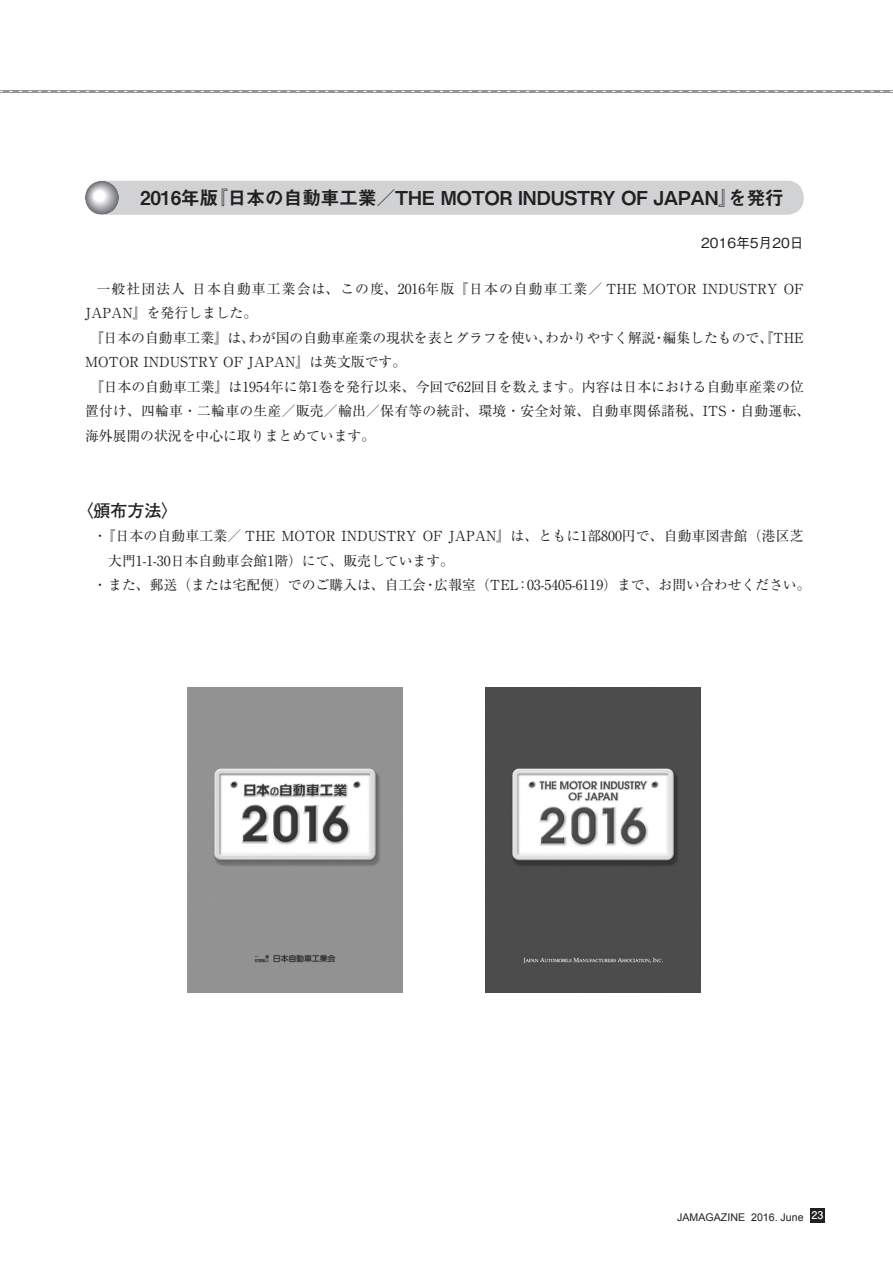
<style>
.page{position:relative;width:893px;height:1263px;background:#fff}
.page>*{position:absolute;margin:0;border:0;box-sizing:border-box;transform-origin:0 0}
.t1{font:19.2px "Midashi Go Pro MB31";letter-spacing:-.025em;color:#231f20}
.t2{font:700 16.95px "Futo Go B101 Pro";color:#231f20}
.t3{font:13.8px "Ryumin Pro";color:#231f20}
.t4{font:13.8px "Ryumin Pro";letter-spacing:.08em;color:#231f20}
.t5{font:13.8px "Ryumin Pro";letter-spacing:.02em;color:#231f20}
.t6{font:500 13.8px "Gothic BBB Pro";color:#231f20}
.t7{font:10.65px "Arial";color:#231f20}
.s1{font-family:"Futo Go B101 Pro";font-weight:700;color:#fff}
</style>
<div class="page">
<svg style="left:0;top:90px;width:893px;height:2px;background:#a4a6a9"></svg>
<div style="left:810px;top:1208px;width:15px;height:14px;background:#231f20"></div>
<div style="left:85px;top:181px;width:719px;height:34px;background:#d1d2d4;border-radius:16px"></div>
<svg style="left:86px;top:181px;width:33px;height:33px"></svg>
<div style="left:86px;top:181px;width:32px;height:33px;background:#717275;border-radius:50%"></div>
<div style="left:86px;top:182px;width:32px;height:32px;background:#737477;border-radius:50%"></div>
<div style="left:86px;top:182px;width:32px;height:31px;background:#77787b;border-radius:50%"></div>
<div style="left:86px;top:182px;width:31px;height:31px;background:#7b7d80;border-radius:50%"></div>
<div style="left:87px;top:182px;width:30px;height:31px;background:#7e8083;border-radius:50%"></div>
<div style="left:87px;top:183px;width:29px;height:29px;background:#888a8d;border-radius:50%"></div>
<div style="left:87px;top:183px;width:29px;height:28px;background:#8a8c8f;border-radius:50%"></div>
<div style="left:87px;top:183px;width:28px;height:28px;background:#8a8c8f;border-radius:50%"></div>
<div style="left:88px;top:184px;width:27px;height:27px;background:#939598;border-radius:50%"></div>
<div style="left:88px;top:184px;width:27px;height:26px;background:#939598;border-radius:50%"></div>
<div style="left:88px;top:184px;width:26px;height:26px;background:#9a9c9f;border-radius:50%"></div>
<div style="left:89px;top:185px;width:24px;height:24px;background:#a8a9ad;border-radius:50%"></div>
<div style="left:89px;top:185px;width:23px;height:24px;background:#a8aaad;border-radius:50%"></div>
<div style="left:89px;top:185px;width:23px;height:23px;background:#aaabaf;border-radius:50%"></div>
<div style="left:90px;top:186px;width:22px;height:22px;background:#b2b3b7;border-radius:50%"></div>
<div style="left:90px;top:186px;width:21px;height:22px;background:#b4b5b8;border-radius:50%"></div>
<div style="left:90px;top:186px;width:21px;height:21px;background:#b9babd;border-radius:50%"></div>
<div style="left:91px;top:187px;width:20px;height:20px;background:#bdbec1;border-radius:50%"></div>
<div style="left:91px;top:187px;width:19px;height:20px;background:#bfc0c3;border-radius:50%"></div>
<div style="left:91px;top:187px;width:19px;height:19px;background:#c7c8ca;border-radius:50%"></div>
<div style="left:91px;top:188px;width:18px;height:17px;background:#cccdcf;border-radius:50%"></div>
<div style="left:92px;top:188px;width:17px;height:17px;background:#d2d3d5;border-radius:50%"></div>
<div style="left:92px;top:188px;width:16px;height:17px;background:#d5d6d8;border-radius:50%"></div>
<div style="left:92px;top:188px;width:16px;height:16px;background:#d8d9db;border-radius:50%"></div>
<div style="left:92px;top:189px;width:16px;height:15px;background:#dcdddf;border-radius:50%"></div>
<div style="left:93px;top:189px;width:14px;height:15px;background:#e1e2e4;border-radius:50%"></div>
<div style="left:93px;top:189px;width:14px;height:14px;background:#e8e9ea;border-radius:50%"></div>
<div style="left:93px;top:190px;width:13px;height:13px;background:#ededee;border-radius:50%"></div>
<div style="left:94px;top:190px;width:12px;height:12px;background:#f4f5f5;border-radius:50%"></div>
<div style="left:94px;top:190px;width:11px;height:12px;background:#f9f9f9;border-radius:50%"></div>
<div style="left:94px;top:191px;width:11px;height:11px;background:#fafafa;border-radius:50%"></div>
<div style="left:94px;top:191px;width:11px;height:10px;background:#fff;border-radius:50%"></div>
<img style="left:188px;top:687px;width:215px;height:306px">
<img style="left:485px;top:687px;width:215px;height:306px">
<h1 class="t1" style="left:140px;top:182px;width:645px">2016年版『日本の自動車工業／THE MOTOR INDUSTRY OF JAPAN』を発行</h1>
<p class="t6" style="left:701px;top:232px;width:104px">2016年5月20日</p>
<p class="t4" style="left:97px;top:278px;width:708px">一般社団法人日本自動車工業会は、この度、2016年版『日本の自動車工業／ THE MOTOR INDUSTRY OF</p>
<p class="t3" style="left:85px;top:302px;width:174px">JAPAN』を発行しました。</p>
<p class="t3" style="left:90px;top:327px;width:715px">『日本の自動車工業』は、わが国の自動車産業の現状を表とグラフを使い、わかりやすく解説・編集したもので、『THE</p>
<p class="t3" style="left:85px;top:351px;width:323px">MOTOR INDUSTRY OF JAPAN』は英文版です。</p>
<p class="t3" style="left:90px;top:376px;width:715px">『日本の自動車工業』は1954年に第1巻を発行以来、今回で62回目を数えます。内容は日本における自動車産業の位</p>
<p class="t5" style="left:85px;top:400px;width:727px">置付け、四輪車・二輪車の生産／販売／輸出／保有等の統計、環境・安全対策、自動車関係諸税、ITS・自動運転、</p>
<p class="t3" style="left:85px;top:425px;width:292px">海外展開の状況を中心に取りまとめています。</p>
<p class="t2" style="left:77px;top:497px;width:104px">〈頒布方法〉</p>
<p class="t3" style="left:93px;top:525px;width:712px">・『日本の自動車工業／ THE MOTOR INDUSTRY OF JAPAN』は、ともに1部800円で、自動車図書館（港区芝</p>
<p class="t3" style="left:108px;top:549px;width:347px">大門1-1-30日本自動車会館1階）にて、販売しています。</p>
<p class="t3" style="left:93px;top:574px;width:719px">・また、郵送（または宅配便）でのご購入は、自工会・広報室（TEL：03-5405-6119）まで、お問い合わせください。</p>
<p class="t7" style="left:677px;top:1210px;width:148px">JAMAGAZINE 2016. June <span class="s1">23</span></p>
</div>
